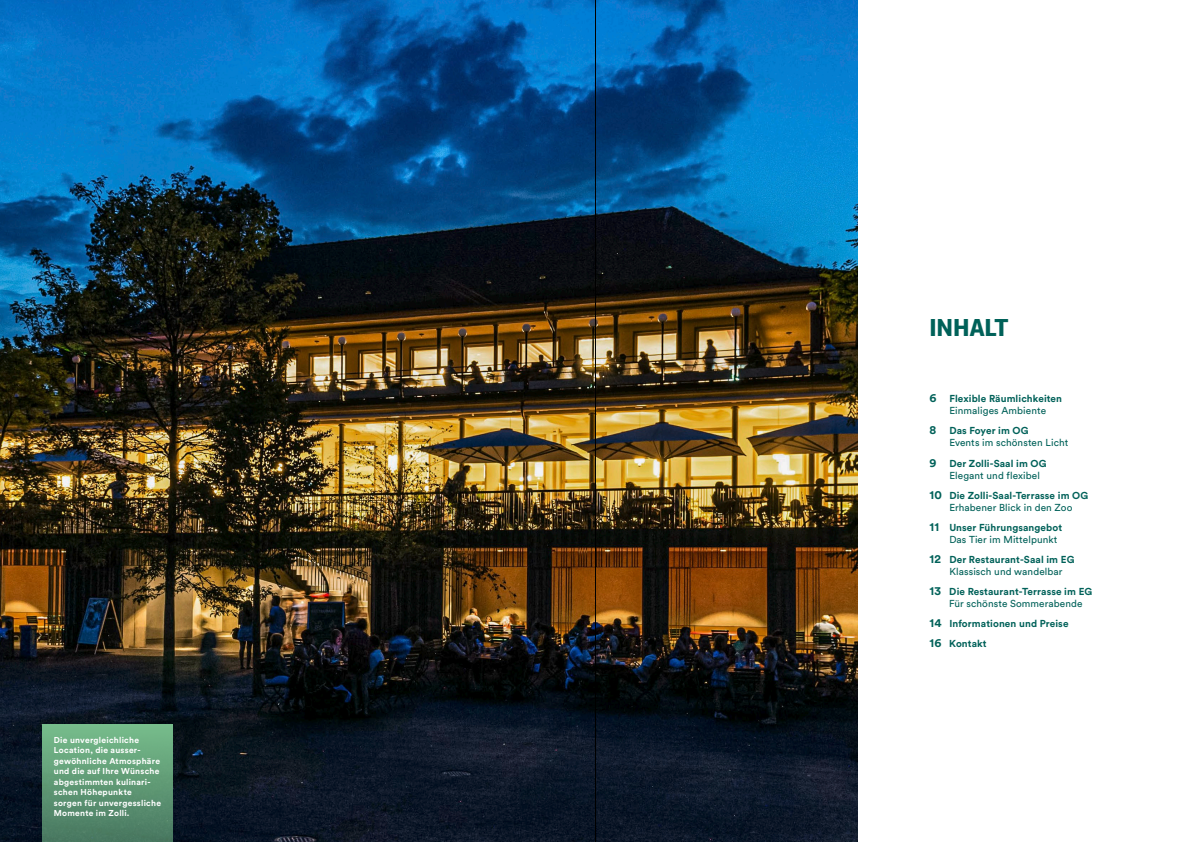
<style>
.page{position:relative;width:1191px;height:842px;background:#fff}
.page>*{position:absolute;margin:0;border:0;box-sizing:border-box;transform-origin:0 0}
.t1{font:700 25px "Zoo Basel";letter-spacing:-.005em;color:#006159}
.t2{font:700 10px/12px "Circular Std";letter-spacing:.01em;color:#006159}
.t3{font:10px/12px "Circular Std";letter-spacing:.01em;color:#006159}
.t4{font:700 8.5px/10.5px "Circular Std";letter-spacing:.03em;color:#fff}
.s1{font-size:12px}
.s2{font-weight:400}
.s3{font-weight:700;font-size:12px}
.s4{font-weight:700}
</style>
<div class="page">
<img style="left:0;top:0;width:857px;height:842px">
<div style="left:43px;top:724px;width:130px;height:118px;background:linear-gradient(to bottom,#77bd8c,#497860)"></div>
<hr style="left:595px;top:0;width:1px;height:842px;background:#000">
<p class="t4" style="left:54px;top:734px;width:109px">Die unvergleichliche<br>Location, die ausser&shy;gewöhnliche Atmosphäre und die auf Ihre Wünsche abgestimmten kulinari&shy;schen Höhepunkte sorgen für unvergessliche<br>Momente im Zolli.</p>
<h1 class="t1" style="left:929px;top:315px;width:80px">INHALT</h1>
<p class="t2" style="left:929px;top:393px;width:134px;text-align:center"><span class="s1">6</span> Flexible Räumlichkeiten<br><span class="s2">Einmaliges Ambiente</span></p>
<p class="t3" style="left:949px;top:425px;width:120px;text-indent:-20px"><span class="s3">8</span> <span class="s4">Das Foyer im OG<br></span>Events im schönsten Licht</p>
<p class="t3" style="left:949px;top:457px;width:99px;text-indent:-20px"><span class="s3">9</span> <span class="s4">Der Zolli-Saal im OG<br></span>Elegant und flexibel</p>
<p class="t2" style="left:929px;top:489px;width:160px;text-align:center"><span class="s1">10</span> Die Zolli-Saal-Terrasse im OG<br><span class="s2">Erhabener Blick in den Zoo</span></p>
<p class="t2" style="left:949px;top:521px;width:114px;text-indent:-20px"><span class="s1">11</span> Unser Führungsangebot<br><span class="s2">Das Tier im Mittelpunkt</span></p>
<p class="t2" style="left:949px;top:553px;width:127px;text-indent:-20px"><span class="s1">12</span> Der Restaurant-Saal im EG<br><span class="s2">Klassisch und wandelbar</span></p>
<p class="t2" style="left:949px;top:585px;width:145px;text-indent:-20px"><span class="s1">13</span> Die Restaurant-Terrasse im EG<br><span class="s2">Für schönste Sommerabende</span></p>
<p class="t2" style="left:929px;top:613px;width:141px;line-height:20.1px"><span class="s1">14</span> Informationen und Preise<br><span class="s1">16</span> Kontakt</p>
</div>
